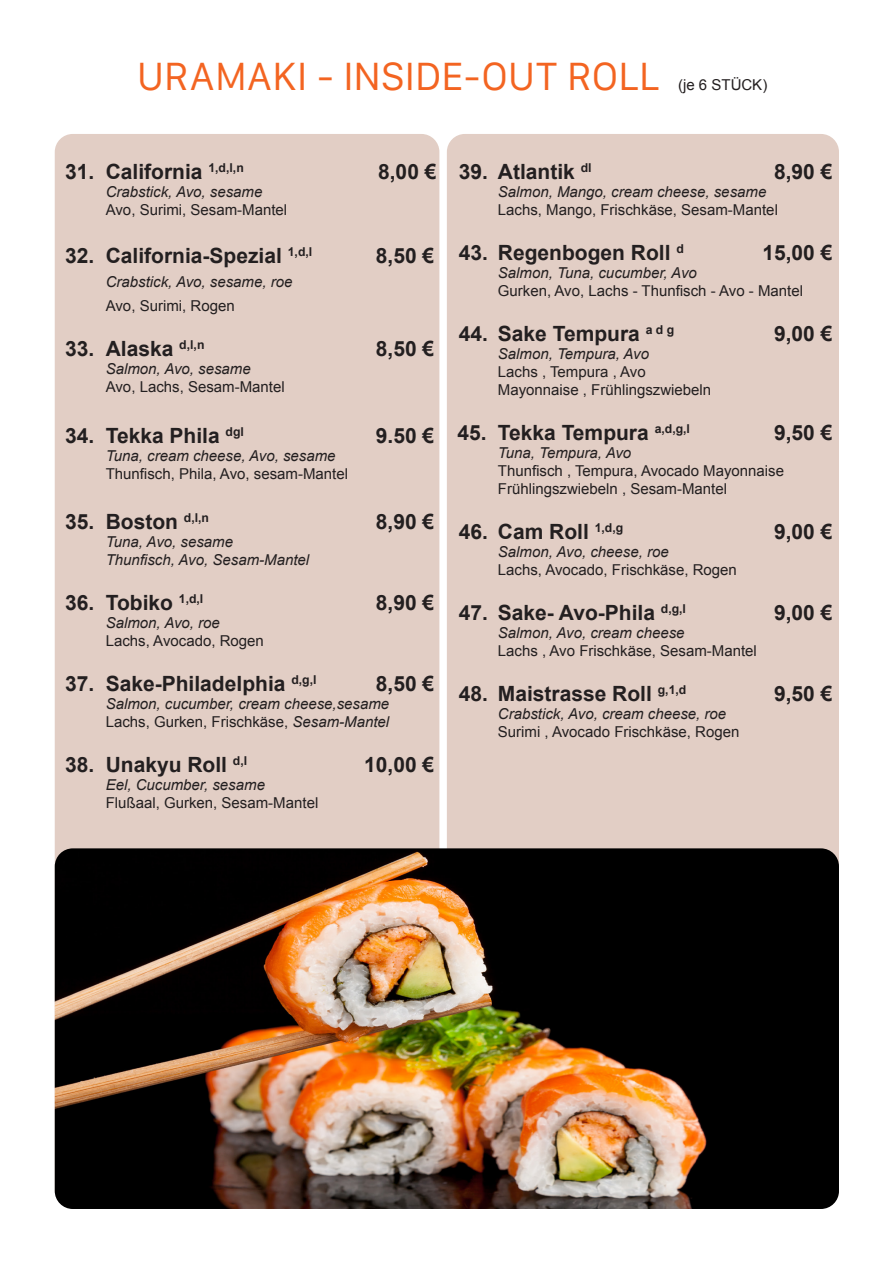
<style>
.page{position:relative;width:893px;height:1263px;background:#fff}
.page>*{position:absolute;margin:0;border:0;box-sizing:border-box;transform-origin:0 0}
.t1{font:37.5px "Galvji";letter-spacing:-.005em;color:#f36421}
.t2{font:700 21px "Arial";color:#231f20}
.t3{font:15px/18px "Arial";color:#231f20}
.t4{font:italic 15px/18px "Arial";color:#231f20}
.s1{font-style:normal}
</style>
<div class="page">
<div style="left:55px;top:134px;width:384px;height:1074px;background:#e2cec5;border-radius:18px"></div>
<div style="left:447px;top:134px;width:392px;height:1074px;background:#e2cec5;border-radius:18px"></div>
<img style="left:55px;top:848px;width:784px;height:361px">
<h1 class="t1" style="left:137px;top:55px;width:524px">URAMAKI - INSIDE-OUT ROLL</h1>
<p class="t3" style="left:678px;top:76px;width:91px">(je 6 STÜCK)</p>
<h2 class="t2" style="left:65px;top:158px;width:180px">31. California <sup>1,d,l,n</sup></h2>
<h2 class="t2" style="left:378px;top:158px;width:60px">8,00 €</h2>
<p class="t4" style="left:106px;top:183px;width:158px">Crabstick, Avo, sesame</p>
<p class="t3" style="left:106px;top:201px;width:183px">Avo, Surimi, Sesam-Mantel</p>
<h2 class="t2" style="left:65px;top:242px;width:249px">32. California-Spezial <sup>1,d,l</sup></h2>
<h2 class="t2" style="left:376px;top:242px;width:60px">8,50 €</h2>
<p class="t4" style="left:106px;top:273px;width:188px">Crabstick, Avo, sesame, roe</p>
<p class="t3" style="left:106px;top:297px;width:130px">Avo, Surimi, Rogen</p>
<h2 class="t2" style="left:65px;top:335px;width:141px">33. Alaska <sup>d,l,n</sup></h2>
<h2 class="t2" style="left:376px;top:335px;width:60px">8,50 €</h2>
<p class="t4" style="left:106px;top:360px;width:147px">Salmon, Avo, sesame</p>
<p class="t3" style="left:106px;top:378px;width:180px">Avo, Lachs, Sesam-Mantel</p>
<h2 class="t2" style="left:65px;top:421px;width:180px">34. Tekka Phila <sup>dgl</sup></h2>
<h2 class="t2" style="left:376px;top:421px;width:60px">9.50 €</h2>
<p class="t4" style="left:106px;top:447px;width:231px">Tuna, cream cheese, Avo, sesame</p>
<p class="t3" style="left:106px;top:465px;width:244px">Thunfisch, Phila, Avo, sesam-Mantel</p>
<h2 class="t2" style="left:65px;top:508px;width:145px">35. Boston <sup>d,l,n</sup></h2>
<h2 class="t2" style="left:376px;top:508px;width:60px">8,90 €</h2>
<p class="t4" style="left:106px;top:533px;width:205px">Tuna, Avo, sesame<br>Thunfisch, Avo, Sesam-Mantel</p>
<h2 class="t2" style="left:65px;top:589px;width:140px">36. Tobiko <sup>1,d,l</sup></h2>
<h2 class="t2" style="left:376px;top:589px;width:60px">8,90 €</h2>
<p class="t4" style="left:106px;top:614px;width:116px">Salmon, Avo, roe</p>
<p class="t3" style="left:106px;top:632px;width:160px">Lachs, Avocado, Rogen</p>
<h2 class="t2" style="left:65px;top:670px;width:253px">37. Sake-Philadelphia <sup>d,g,l</sup></h2>
<h2 class="t2" style="left:376px;top:670px;width:60px">8,50 €</h2>
<p class="t4" style="left:106px;top:695px;width:285px">Salmon, cucumber, cream cheese,sesame<br><span class="s1">Lachs, Gurken, Frischkäse,</span> Sesam-Mantel</p>
<h2 class="t2" style="left:65px;top:751px;width:183px">38. Unakyu Roll <sup>d,l</sup></h2>
<h2 class="t2" style="left:364px;top:751px;width:72px">10,00 €</h2>
<p class="t4" style="left:106px;top:776px;width:161px">Eel, Cucumber, sesame</p>
<p class="t3" style="left:106px;top:794px;width:214px">Flußaal, Gurken, Sesam-Mantel</p>
<h2 class="t2" style="left:459px;top:157px;width:134px">39. Atlantik <sup>dl</sup></h2>
<h2 class="t2" style="left:774px;top:157px;width:60px">8,90 €</h2>
<p class="t4" style="left:498px;top:183px;width:270px">Salmon, Mango, cream cheese, sesame</p>
<p class="t3" style="left:498px;top:201px;width:282px">Lachs, Mango, Frischkäse, Sesam-Mantel</p>
<h2 class="t2" style="left:459px;top:238px;width:226px">43. Regenbogen Roll <sup>d</sup></h2>
<h2 class="t2" style="left:762px;top:238px;width:72px">15,00 €</h2>
<p class="t4" style="left:498px;top:264px;width:200px">Salmon, Tuna, cucumber, Avo</p>
<p class="t3" style="left:498px;top:282px;width:307px">Gurken, Avo, Lachs - Thunfisch - Avo - Mantel</p>
<h2 class="t2" style="left:459px;top:319px;width:217px">44. Sake Tempura <sup>a</sup> <sup>d</sup> <sup>g</sup></h2>
<h2 class="t2" style="left:774px;top:319px;width:60px">9,00 €</h2>
<p class="t4" style="left:498px;top:345px;width:153px">Salmon, Tempura, Avo</p>
<p class="t3" style="left:498px;top:363px;width:215px">Lachs , Tempura , Avo<br>Mayonnaise , Frühlingszwiebeln</p>
<h2 class="t2" style="left:457px;top:418px;width:234px">45. Tekka Tempura <sup>a,d,g,l</sup></h2>
<h2 class="t2" style="left:774px;top:418px;width:60px">9,50 €</h2>
<p class="t4" style="left:498px;top:444px;width:135px">Tuna, Tempura, Avo</p>
<p class="t3" style="left:498px;top:462px;width:288px">Thunfisch , Tempura, Avocado Mayonnaise<br>Frühlingszwiebeln , Sesam-Mantel</p>
<h2 class="t2" style="left:459px;top:517px;width:166px">46. Cam Roll <sup>1,d,g</sup></h2>
<h2 class="t2" style="left:774px;top:517px;width:60px">9,00 €</h2>
<p class="t4" style="left:498px;top:543px;width:172px">Salmon, Avo, cheese, roe</p>
<p class="t3" style="left:498px;top:561px;width:241px">Lachs, Avocado, Frischkäse, Rogen</p>
<h2 class="t2" style="left:459px;top:598px;width:229px">47. Sake- Avo-Phila <sup>d,g,l</sup></h2>
<h2 class="t2" style="left:774px;top:598px;width:60px">9,00 €</h2>
<p class="t4" style="left:498px;top:624px;width:188px">Salmon, Avo, cream cheese</p>
<p class="t3" style="left:498px;top:642px;width:260px">Lachs , Avo Frischkäse, Sesam-Mantel</p>
<h2 class="t2" style="left:459px;top:679px;width:229px">48. Maistrasse Roll <sup>g,1,d</sup></h2>
<h2 class="t2" style="left:774px;top:679px;width:60px">9,50 €</h2>
<p class="t4" style="left:498px;top:705px;width:230px">Crabstick, Avo, cream cheese, roe</p>
<p class="t3" style="left:498px;top:723px;width:243px">Surimi , Avocado Frischkäse, Rogen</p>
</div>
